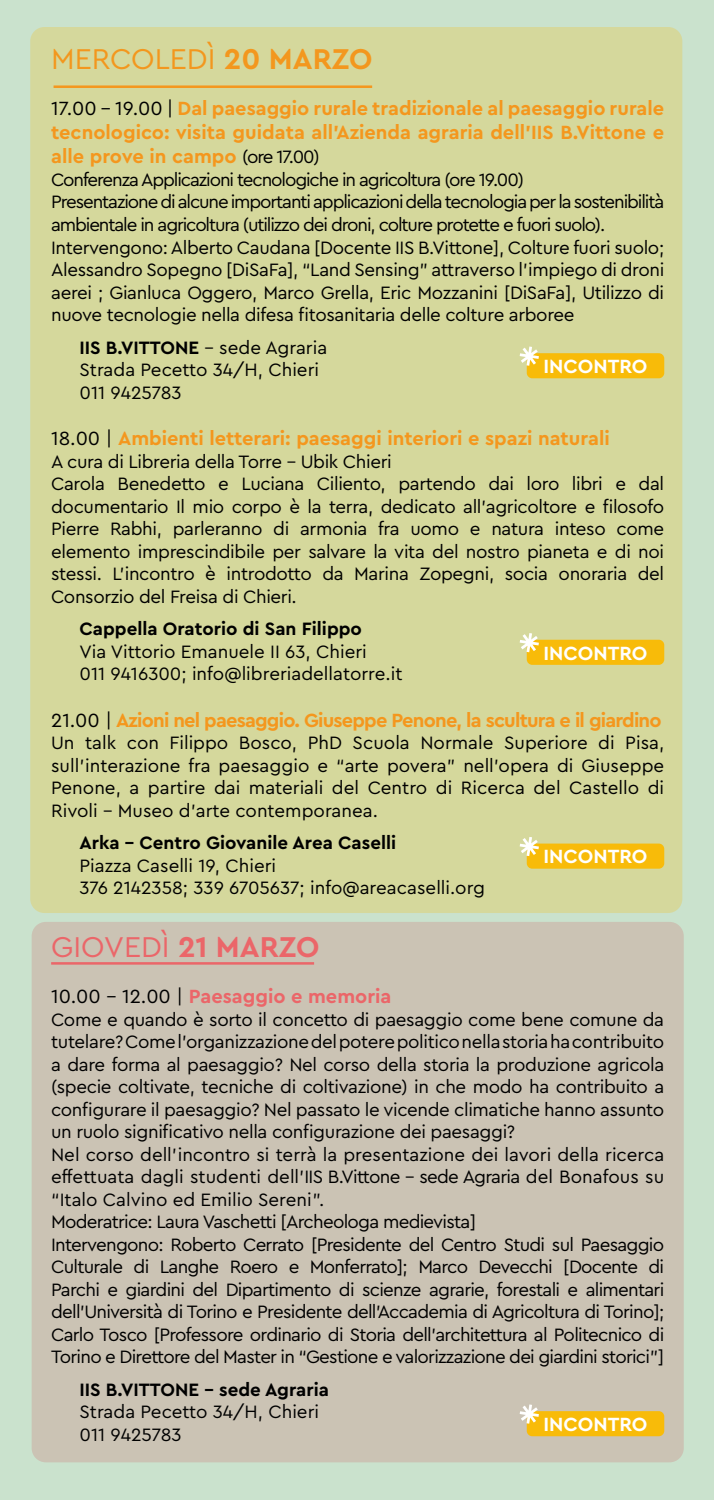
<style>
.page{position:relative;width:714px;height:1500px;background:#cae2cd}
.page>*{position:absolute;margin:0;border:0;box-sizing:border-box;transform-origin:0 0}
.t1{font:30px "Cera Pro";color:#f3971e}
.t2{font:30px "Cera Pro";color:#eb6669}
.t3{font:700 19.95px/24px "Cera Pro";color:#f4971e;text-align:justify}
.t4{font:700 19.95px "Cera Pro";letter-spacing:-.04em;color:#f4971e}
.t5{font:700 19.95px "Cera Pro";color:#fff}
.t6{font:700 19.95px "Cera Pro";color:#eb6669}
.t7{font:18.75px/22.5px "Cera Pro";letter-spacing:-.02em;color:#000}
.t8{font:18.75px/22.5px "Cera Pro";color:#000}
.t9{font:700 18.75px "Cera Pro";color:#000}
.s1{font-weight:700}
.s2{font-weight:400;color:#000}
.s3{font-weight:400;font-size:18.75px;color:#000}
</style>
<div class="page">
<div style="left:32px;top:922px;width:652px;height:540px;background:#cbc3b4;border-radius:14px"></div>
<div style="left:30px;top:27px;width:652px;height:886px;background:#d5d89c;border-radius:14px"></div>
<div style="left:527px;top:353px;width:137px;height:25px;background:#f8bb09;border-radius:5px"></div>
<svg style="left:520px;top:347px;width:19px;height:19px"></svg>
<div style="left:527px;top:640px;width:137px;height:25px;background:#f8bb09;border-radius:5px"></div>
<svg style="left:520px;top:633px;width:19px;height:19px"></svg>
<div style="left:527px;top:844px;width:137px;height:25px;background:#f8bb09;border-radius:5px"></div>
<svg style="left:520px;top:837px;width:19px;height:19px"></svg>
<div style="left:527px;top:1411px;width:137px;height:25px;background:#f8bb09;border-radius:5px"></div>
<svg style="left:520px;top:1404px;width:19px;height:20px"></svg>
<hr style="left:54px;top:85px;width:318px;height:3px;background:#f4971e">
<hr style="left:51px;top:962px;width:263px;height:3px;background:#eb6669">
<h1 class="t1" style="left:51px;top:39px;width:323px">MERCOLEDÌ <span class="s1">20 MARZO</span></h1>
<p class="t3" style="left:51px;top:96px;width:615px"><span class="s2">17.00 - 19.00 |</span> Dal paesaggio rurale tradizionale al paesaggio rurale tecnologico: visita guidata all’Azienda agraria dell’IIS B.Vittone e alle prove in campo <span class="s3">(ore 17.00)</span></p>
<p class="t7" style="left:51px;top:168px;width:615px">Conferenza Applicazioni tecnologiche in agricoltura (ore 19.00)<br>Presentazione di alcune importanti applicazioni della tecnologia per la sostenibilità ambientale in agricoltura (utilizzo dei droni, colture protette e fuori suolo).<br>Intervengono: Alberto Caudana [Docente IIS B.Vittone], Colture fuori suolo; Alessandro Sopegno [DiSaFa], “Land Sensing” attraverso l’impiego di droni aerei ; Gianluca Oggero, Marco Grella, Eric Mozzanini [DiSaFa], Utilizzo di nuove tecnologie nella difesa fitosanitaria delle colture arboree</p>
<p class="t8" style="left:79px;top:335px;width:249px"><span class="s1">IIS B.VITTONE</span> – sede Agraria<br>Strada Pecetto 34/H, Chieri<br>011 9425783</p>
<p class="t3" style="left:51px;top:426px;width:560px"><span class="s2">18.00 |</span> Ambienti letterari: paesaggi interiori e spazi naturali</p>
<p class="t7" style="left:51px;top:449px;width:615px">A cura di Libreria della Torre - Ubik Chieri<br>Carola Benedetto e Luciana Ciliento, partendo dai loro libri e dal documentario Il mio corpo è la terra, dedicato all’agricoltore e filosofo Pierre Rabhi, parleranno di armonia fra uomo e natura inteso come elemento imprescindibile per salvare la vita del nostro pianeta e di noi stessi. L’incontro è introdotto da Marina Zopegni, socia onoraria del Consorzio del Freisa di Chieri.</p>
<p class="t9" style="left:79px;top:616px;width:284px">Cappella Oratorio di San Filippo</p>
<p class="t8" style="left:79px;top:639px;width:325px">Via Vittorio Emanuele II 63, Chieri<br>011 9416300; info@libreriadellatorre.it</p>
<p class="t4" style="left:51px;top:707px;width:612px"><span class="s2">21.00 |</span> Azioni nel paesaggio. Giuseppe Penone, la scultura e il giardino</p>
<p class="t7" style="left:51px;top:731px;width:615px;text-align:justify">Un talk con Filippo Bosco, PhD Scuola Normale Superiore di Pisa, sull’interazione fra paesaggio e “arte povera” nell’opera di Giuseppe Penone, a partire dai materiali del Centro di Ricerca del Castello di Rivoli - Museo d’arte contemporanea.</p>
<p class="t9" style="left:79px;top:830px;width:318px">Arka - Centro Giovanile Area Caselli</p>
<p class="t8" style="left:79px;top:853px;width:407px">Piazza Caselli 19, Chieri<br>376 2142358; 339 6705637; info@areacaselli.org</p>
<h1 class="t2" style="left:51px;top:927px;width:270px">GIOVEDÌ <span class="s1">21 MARZO</span></h1>
<p class="t6" style="left:51px;top:983px;width:342px"><span class="s2">10.00 - 12.00 |</span> Paesaggio e memoria</p>
<p class="t7" style="left:51px;top:1007px;width:615px">Come e quando è sorto il concetto di paesaggio come bene comune da tutelare? Come l’organizzazione del potere politico nella storia ha contribuito a dare forma al paesaggio? Nel corso della storia la produzione agricola (specie coltivate, tecniche di coltivazione) in che modo ha contribuito a configurare il paesaggio? Nel passato le vicende climatiche hanno assunto un ruolo significativo nella configurazione dei paesaggi?<br>Nel corso dell’incontro si terrà la presentazione dei lavori della ricerca effettuata dagli studenti dell’IIS B.Vittone - sede Agraria del Bonafous su “Italo Calvino ed Emilio Sereni”.<br>Moderatrice: Laura Vaschetti [Archeologa medievista]<br>Intervengono: Roberto Cerrato [Presidente del Centro Studi sul Paesaggio Culturale di Langhe Roero e Monferrato]; Marco Devecchi [Docente di Parchi e giardini del Dipartimento di scienze agrarie, forestali e alimentari dell’Università di Torino e Presidente dell’Accademia di Agricoltura di Torino]; Carlo Tosco [Professore ordinario di Storia dell’architettura al Politecnico di Torino e Direttore del Master in “Gestione e valorizzazione dei giardini storici”]</p>
<p class="t9" style="left:79px;top:1377px;width:251px">IIS B.VITTONE – sede Agraria</p>
<p class="t8" style="left:79px;top:1400px;width:241px">Strada Pecetto 34/H, Chieri<br>011 9425783</p>
<p class="t5" style="left:544px;top:353px;width:105px">INCONTRO</p>
<p class="t5" style="left:544px;top:640px;width:105px">INCONTRO</p>
<p class="t5" style="left:544px;top:843px;width:105px">INCONTRO</p>
<p class="t5" style="left:544px;top:1411px;width:105px">INCONTRO</p>
</div>
